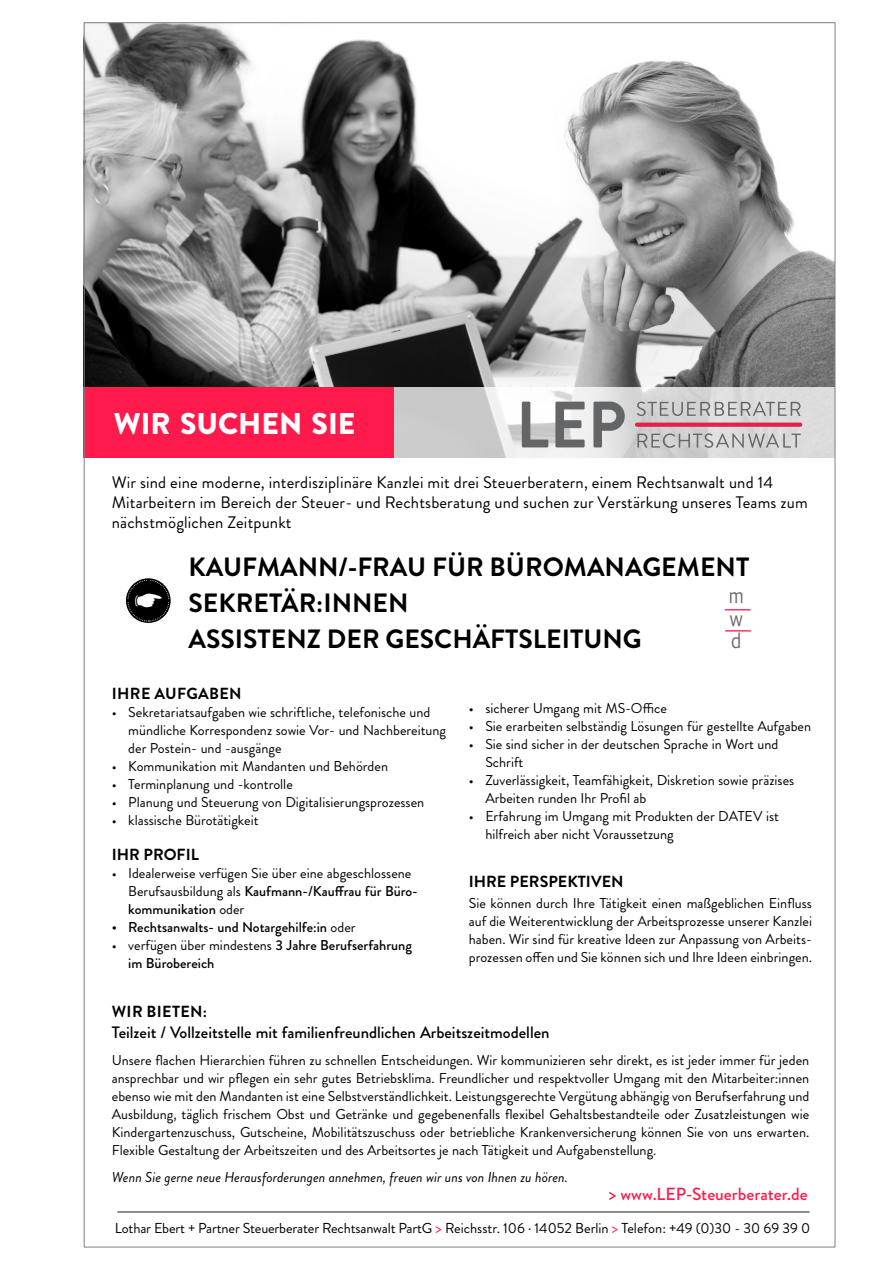
<style>
.page{position:relative;width:894px;height:1263px;background:#fff}
.page>*{position:absolute;margin:0;border:0;box-sizing:border-box;transform-origin:0 0}
.t1{font:900 30px "Brandon Grotesque";color:#fff}
.t2{font:700 26.4px/36px "Brandon Grotesque";color:#000}
.t3{font:21.6px/22.4px "Apple SD Gothic Neo";color:#676a6f;text-align:justify;scale:.86 1}
.t4{font:500 17.55px "Brandon Grotesque";color:#ff1a4c}
.t5{font:16.65px/20px "Brandon Grotesque";letter-spacing:.01em;color:#000}
.t6{font:500 16.5px "Brandon Grotesque";color:#000}
.t7{font:700 16.05px "Brandon Grotesque";color:#000}
.t8{font:700 16.05px "Brandon Grotesque";letter-spacing:.02em;color:#000}
.t9{font:14.4px "Brandon Grotesque";letter-spacing:-.01em;color:#000}
.t10{font:14.25px/18px "Brandon Grotesque";color:#000}
.t11{font:500 14.25px/18px "Brandon Grotesque";color:#000}
.t12{font:italic 14.25px "Brandon Grotesque";color:#000}
.s1{font-weight:500}
.s2{font-weight:400}
.s3{color:#ff1a4c}
</style>
<div class="page">
<img style="left:86px;top:24px;width:747px;height:363px">
<div style="left:95px;top:387px;width:739px;height:73px;background:#fff;opacity:.77"></div>
<div style="left:83px;top:387px;width:311px;height:70px;background:#ff1a4c"></div>
<svg style="left:724px;top:609px;width:26px;height:1px"></svg>
<svg style="left:725px;top:630px;width:25px;height:1px"></svg>
<hr style="left:117px;top:1211px;width:692px;height:2px;background:#676a6f">
<svg style="left:636px;top:402px;width:164px;height:14px;background:#b7b8b8"></svg>
<svg style="left:637px;top:433px;width:163px;height:15px;background:#bababb"></svg>
<svg style="left:636px;top:423px;width:163px;height:4px"></svg>
<svg style="left:521px;top:402px;width:27px;height:45px"></svg>
<svg style="left:555px;top:402px;width:29px;height:45px"></svg>
<svg style="left:593px;top:402px;width:31px;height:45px"></svg>
<svg style="left:126px;top:578px;width:44px;height:45px"></svg>
<svg style="left:127px;top:579px;width:43px;height:43px;background:#303030"></svg>
<h1 class="t1" style="left:114px;top:413px;width:243px">WIR SUCHEN SIE</h1>
<p class="t5" style="left:112px;top:474px;width:697px">Wir sind eine moderne, interdisziplinäre Kanzlei mit drei Steuerberatern, einem Rechtsanwalt und 14<br>Mitarbeitern im Bereich der Steuer- und Rechtsberatung und suchen zur Verstärkung unseres Teams zum nächstmöglichen Zeitpunkt</p>
<h2 class="t2" style="left:188px;top:552px;width:562px">KAUFMANN/-FRAU FÜR BÜROMANAGEMENT<br>SEKRETÄR:INNEN<br>ASSISTENZ DER GESCHÄFTSLEITUNG</h2>
<h3 class="t3" style="left:728px;top:587px;width:19px">m w d</h3>
<p class="t8" style="left:112px;top:688px;width:131px">IHRE AUFGABEN</p>
<p class="t10" style="left:128px;top:706px;width:319px;text-indent:-16px">• Sekretariatsaufgaben wie schriftliche, telefonische und mündliche Korrespondenz sowie Vor- und Nachbereitung der Postein- und -ausgänge</p>
<p class="t10" style="left:112px;top:760px;width:278px">• Kommunikation mit Mandanten und Behörden</p>
<p class="t10" style="left:112px;top:778px;width:182px">• Terminplanung und -kontrolle</p>
<p class="t10" style="left:112px;top:796px;width:314px">• Planung und Steuerung von Digitalisierungsprozessen</p>
<p class="t10" style="left:112px;top:814px;width:148px">• klassische Bürotätigkeit</p>
<p class="t7" style="left:112px;top:848px;width:88px">IHR PROFIL</p>
<p class="t10" style="left:128px;top:866px;width:291px;text-indent:-16px">• Idealerweise verfügen Sie über eine abgeschlossene<br>Berufsausbildung als <span class="s1">Kaufmann-/Kauffrau für Büro&shy;kommunikation</span> oder</p>
<p class="t11" style="left:112px;top:920px;width:245px">• Rechtsanwalts- und Notargehilfe:in <span class="s2">oder</span></p>
<p class="t11" style="left:128px;top:938px;width:285px;text-indent:-16px"><span class="s2">• verfügen über mindestens</span> 3 Jahre Berufserfahrung im Bürobereich</p>
<p class="t10" style="left:468px;top:701px;width:199px">• sicherer Umgang mit MS-Office</p>
<p class="t10" style="left:468px;top:719px;width:343px">• Sie erarbeiten selbständig Lösungen für gestellte Aufgaben</p>
<p class="t10" style="left:485px;top:737px;width:294px;text-indent:-16px">• Sie sind sicher in der deutschen Sprache in Wort und<br>Schrift</p>
<p class="t10" style="left:485px;top:773px;width:310px;text-indent:-16px">• Zuverlässigkeit, Teamfähigkeit, Diskretion sowie präzises<br>Arbeiten runden Ihr Profil ab</p>
<p class="t10" style="left:485px;top:809px;width:295px;text-indent:-16px">• Erfahrung im Umgang mit Produkten der DATEV ist hilfreich aber nicht Voraussetzung</p>
<p class="t7" style="left:468px;top:876px;width:156px">IHRE PERSPEKTIVEN</p>
<p class="t10" style="left:468px;top:896px;width:344px;text-align:justify">Sie können durch Ihre Tätigkeit einen maßgeblichen Einfluss auf die Weiterentwicklung der Arbeitsprozesse unserer Kanzlei haben. Wir sind für kreative Ideen zur Anpassung von Arbeits&shy;prozessen offen und Sie können sich und Ihre Ideen einbringen.</p>
<p class="t8" style="left:112px;top:1006px;width:96px">WIR BIETEN:</p>
<p class="t6" style="left:112px;top:1027px;width:439px">Teilzeit / Vollzeitstelle mit familienfreundlichen Arbeitszeitmodellen</p>
<p class="t10" style="left:112px;top:1053px;width:698px;text-align:justify">Unsere flachen Hierarchien führen zu schnellen Entscheidungen. Wir kommunizieren sehr direkt, es ist jeder immer für jeden ansprechbar und wir pflegen ein sehr gutes Betriebsklima. Freundlicher und respektvoller Umgang mit den Mitarbeiter:innen ebenso wie mit den Mandanten ist eine Selbstverständlichkeit. Leistungsgerechte Vergütung abhängig von Berufserfahrung und Ausbildung, täglich frischem Obst und Getränke und gegebenenfalls flexibel Gehaltsbestandteile oder Zusatzleistungen wie Kindergartenzuschuss, Gutscheine, Mobilitätszuschuss oder betriebliche Krankenversicherung können Sie von uns erwarten.<br>Flexible Gestaltung der Arbeitszeiten und des Arbeitsortes je nach Tätigkeit und Aufgabenstellung.</p>
<p class="t12" style="left:112px;top:1172px;width:457px">Wenn Sie gerne neue Herausforderungen annehmen, freuen wir uns von Ihnen zu hören.</p>
<p class="t4" style="left:608px;top:1188px;width:200px">&gt; www.LEP-Steuerberater.de</p>
<p class="t9" style="left:115px;top:1222px;width:696px">Lothar Ebert + Partner Steuerberater Rechtsanwalt PartG <span class="s3">&gt;</span> Reichsstr. 106 · 14052 Berlin <span class="s3">&gt;</span> Telefon: +49 (0)30 - 30 69 39 0</p>
</div>
